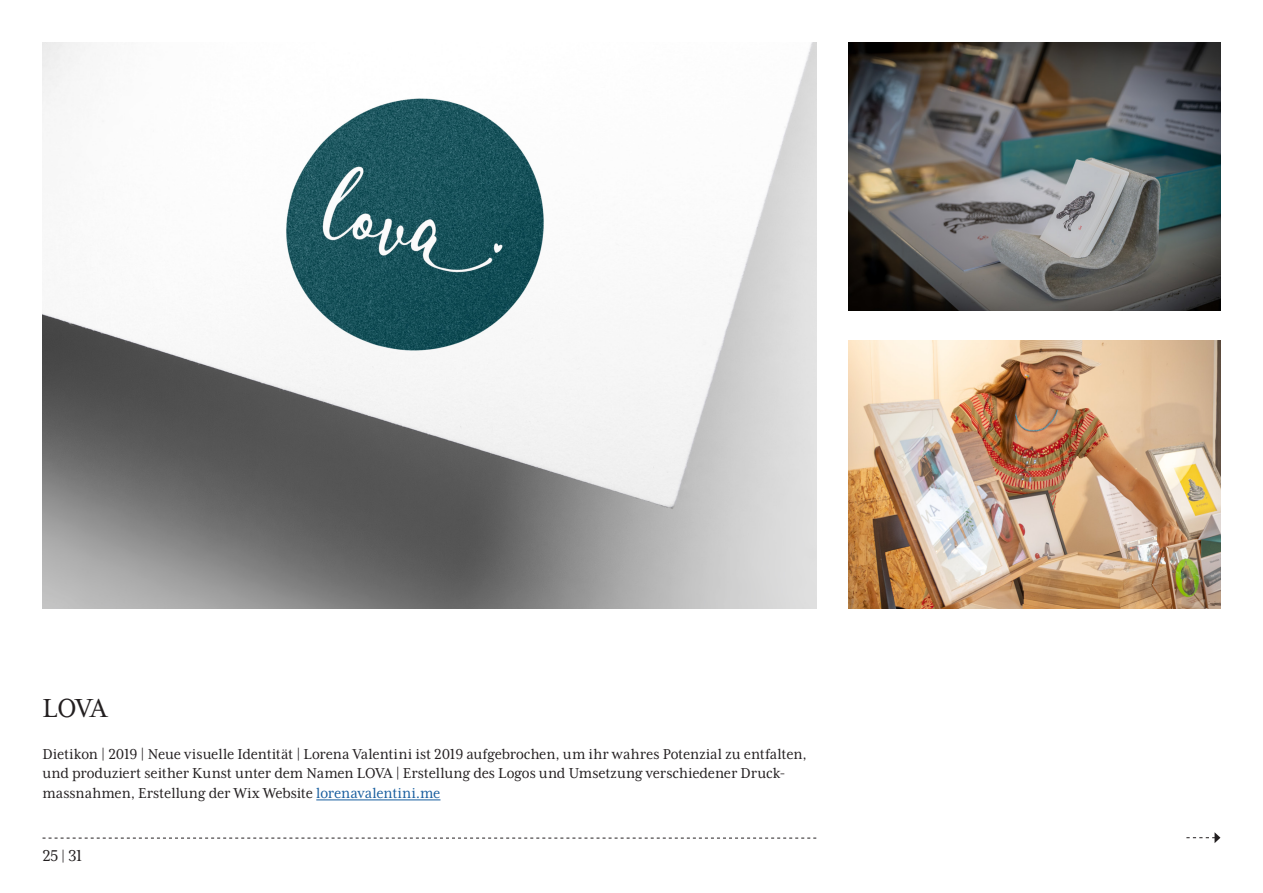
<style>
.page{position:relative;width:1263px;height:893px;background:#fff}
.page>*{position:absolute;margin:0;border:0;box-sizing:border-box;transform-origin:0 0}
.t1{font:30px "Mrs Eaves XL Serif Nar OT";color:#231f20}
.t2{font:18px "Mrs Eaves XL Serif Nar OT";color:#231f20}
.t3{font:16.5px/19.8px "Mrs Eaves XL Serif Nar OT";letter-spacing:-.01em;color:#231f20}
.s1{color:#175d9e}
.s2{font-size:16.5px}
</style>
<div class="page">
<svg style="left:43px;top:838px;width:773px;height:1px"></svg>
<hr style="left:316px;top:800px;width:124px;height:1px;background:#175d9e">
<img style="left:848px;top:340px;width:372px;height:268px">
<img style="left:848px;top:43px;width:372px;height:267px">
<img style="left:43px;top:43px;width:773px;height:565px">
<svg style="left:1186px;top:832px;width:34px;height:11px"></svg>
<h1 class="t1" style="left:43px;top:693px;width:66px">LOVA</h1>
<p class="t3" style="left:43px;top:744px;width:766px">Dietikon | 2019 | Neue visuelle Identität | Lorena Valentini ist 2019 aufgebrochen, um ihr wahres Potenzial zu entfalten, und produziert seither Kunst unter dem Namen LOVA | Erstellung des Logos und Umsetzung verschiedener Druck&shy;massnahmen, Erstellung der Wix Website <span class="s1">lorenavalentini.me</span></p>
<p class="t2" style="left:43px;top:846px;width:41px">25 <span class="s2">|</span> 31</p>
</div>
